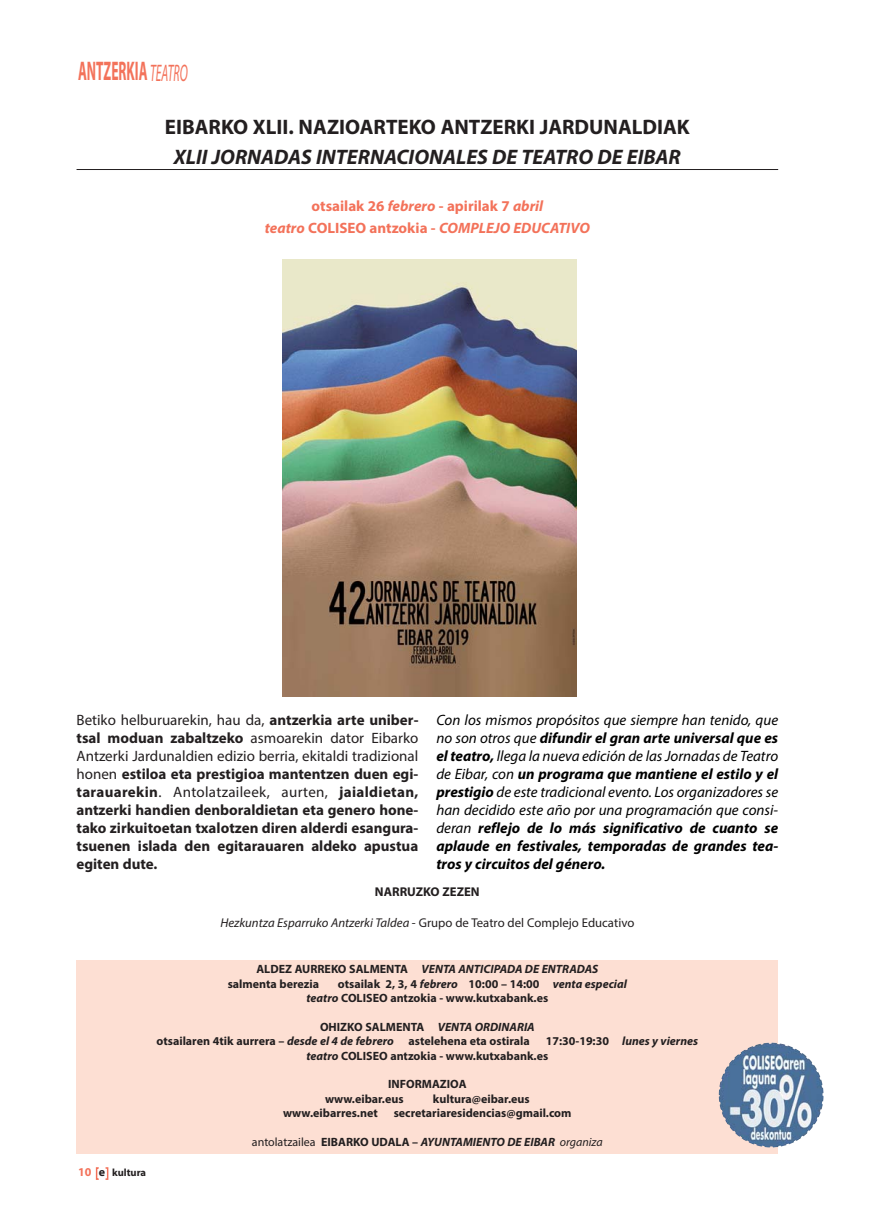
<style>
.page{position:relative;width:876px;height:1217px;background:#fff}
.page>*{position:absolute;margin:0;border:0;box-sizing:border-box;transform-origin:0 0}
.t1{font:700 27px "Myriad Pro";color:#f3725a;scale:.5 1}
.t2{font:700 21px "Myriad Pro";color:#231f20}
.t3{font:italic 700 21px "Myriad Pro";color:#231f20}
.t4{font:italic 15px/18px "Myriad Pro";color:#000;text-align:justify}
.t5{font:700 15px/18px "Myriad Pro";color:#231f20;text-align:justify}
.t6{font:700 15px/22.2px "Myriad Pro";color:#f3725a;text-align:center}
.t7{font:12.75px "Myriad Pro";color:#231f20}
.t8{font:700 12.75px "Myriad Pro";color:#231f20}
.t9{font:700 12px/14.4px "Myriad Pro";color:#231f20}
.t10{font:italic 700 12px "Myriad Pro";color:#231f20}
.t11{font:700 10.5px "Myriad Pro";color:#231f20}
.s1{font-weight:400;font-style:italic;font-size:24px}
.s2{font-style:italic}
.s3{font-weight:400}
.s4{font-weight:700}
.s5{font-size:12px;color:#f3725a}
.s6{font-size:12px}
.s7{font-weight:400;font-style:normal}
.s8{font-style:normal}
</style>
<div class="page">
<svg style="left:96px;top:1167px;width:3px;height:12px"></svg>
<svg style="left:105px;top:1167px;width:3px;height:12px"></svg>
<hr style="left:77px;top:169px;width:701px;height:1px;background:#231f20">
<div style="left:77px;top:959px;width:701px;height:193px;background:#fddfd3"></div>
<img style="left:719px;top:1042px;width:104px;height:105px">
<img style="left:283px;top:259px;width:294px;height:437px">
<h1 class="t1" style="left:78px;top:61px;width:221px">ANTZERKIA <span class="s1">TEATRO</span></h1>
<h2 class="t2" style="left:165px;top:119px;width:526px">EIBARKO XLII. NAZIOARTEKO ANTZERKI JARDUNALDIAK</h2>
<h2 class="t3" style="left:174px;top:149px;width:508px">XLII JORNADAS INTERNACIONALES DE TEATRO DE EIBAR</h2>
<p class="t6" style="left:265px;top:196px;width:327px">otsailak 26 <span class="s2">febrero</span> - apirilak 7 <span class="s2">abril<br>teatro</span> COLISEO antzokia - <span class="s2">COMPLEJO EDUCATIVO</span></p>
<p class="t5" style="left:77px;top:712px;width:344px"><span class="s3">Betiko helburuarekin, hau da,</span> antzerkia arte uniber&shy;tsal moduan zabaltzeko <span class="s3">asmoarekin dator Eibarko Antzerki Jardunaldien edizio berria, ekitaldi tradizional honen</span> estiloa eta prestigioa mantentzen duen egi&shy;tarauarekin<span class="s3">. Antolatzaileek, aurten,</span> jaialdietan, antzerki handien denboraldietan eta genero hone&shy;tako zirkuitoetan txalotzen diren alderdi esangura&shy;tsuenen islada den egitarauaren aldeko apustua egiten dute.</p>
<p class="t4" style="left:436px;top:712px;width:343px">Con los mismos propósitos que siempre han tenido, que no son otros que <span class="s4">difundir el gran arte universal que es el teatro,</span> llega la nueva edición de las Jornadas de Teatro de Eibar, con <span class="s4">un programa que mantiene el estilo y el prestigio</span> de este tradicional evento. Los organizadores se han decidido este año por una programación que consi&shy;deran <span class="s4">reflejo de lo más significativo de cuanto se aplaude en festivales, temporadas de grandes tea&shy;tros y circuitos del género.</span></p>
<p class="t8" style="left:375px;top:886px;width:106px">NARRUZKO ZEZEN</p>
<p class="t7" style="left:220px;top:917px;width:415px"><span class="s2">Hezkuntza Esparruko Antzerki Taldea</span> - Grupo de Teatro del Complejo Educativo</p>
<p class="t9" style="left:228px;top:962px;width:372px;text-indent:29px">ALDEZ AURREKO SALMENTA <span class="s2">VENTA ANTICIPADA DE ENTRADAS </span>salmenta berezia</p>
<p class="t9" style="left:306px;top:977px;width:322px;text-indent:31px">otsailak 2, 3, 4 <span class="s2">febrero</span> 10:00 – 14:00 <span class="s2">venta especial teatro</span> COLISEO antzokia - www.kutxabank.es</p>
<p class="t9" style="left:157px;top:1020px;width:380px;text-indent:163px">OHIZKO SALMENTA <span class="s2">VENTA ORDINARIA </span>otsailaren 4tik aurrera – <span class="s2">desde el 4 de febrero</span> astelehena eta ostirala</p>
<p class="t9" style="left:306px;top:1034px;width:393px;text-indent:239px">17:30-19:30 <span class="s2">lunes y viernes teatro</span> COLISEO antzokia - www.kutxabank.es</p>
<p class="t9" style="left:325px;top:1077px;width:143px;text-indent:63px">INFORMAZIOA www.eibar.eus</p>
<p class="t9" style="left:433px;top:1092px;width:98px">kultura@eibar.eus</p>
<p class="t11" style="left:78px;top:1168px;width:70px"><span class="s5">10</span> <span class="s6">e</span> kultura</p>
<p class="t9" style="left:283px;top:1106px;width:96px">www.eibarres.net</p>
<p class="t9" style="left:394px;top:1106px;width:179px">secretariaresidencias@gmail.com</p>
<p class="t10" style="left:252px;top:1137px;width:352px"><span class="s7">antolatzailea</span> <span class="s8">EIBARKO UDALA –</span> AYUNTAMIENTO DE EIBAR <span class="s3">organiza</span></p>
</div>
